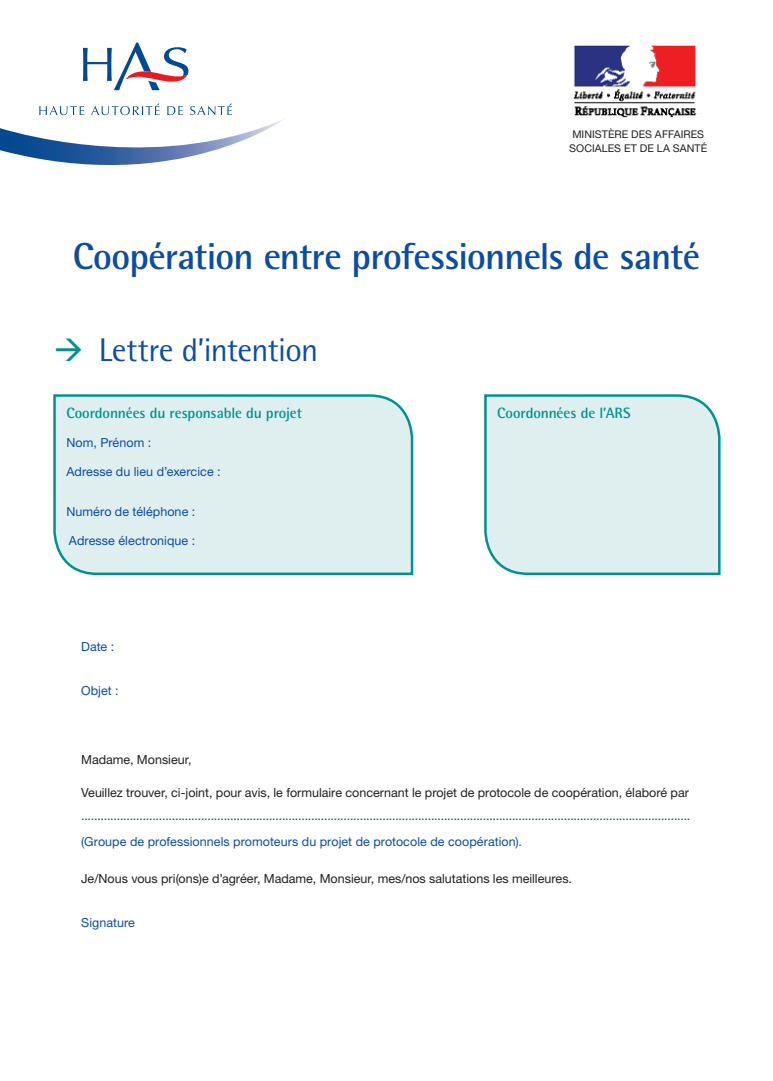
<style>
.page{position:relative;width:773px;height:1081px;background:#fff}
.page>*{position:absolute;margin:0;border:0;box-sizing:border-box;transform-origin:0 0}
.t1{font:700 37.5px "Rotis Semi Sans Std";letter-spacing:-.02em;color:#0d4da1}
.t2{font:32.75px "Rotis Semi Sans Std";letter-spacing:-.02em;color:#0d4da1}
.t3{font:700 15px "Rotis Semi Sans Std";letter-spacing:-.005em;color:#009290}
.t4{font:12.5px "Helvetica Neue LT Std";letter-spacing:.005em;color:#0d4da1}
.t5{font:12.5px "Helvetica Neue LT Std";color:#231f20}
.t6{font:10.62px "Helvetica Neue LT Std";letter-spacing:.005em;color:#231f20}
.s1{color:#009290}
</style>
<div class="page">
<svg style="left:0;top:103px;width:284px;height:62px"></svg>
<svg style="left:83px;top:43px;width:105px;height:47px"></svg>
<div style="left:53px;top:394px;width:361px;height:182px;background:#dfeff0"></div>
<svg style="left:484px;top:394px;width:237px;height:182px"></svg>
<img style="left:573px;top:45px;width:124px;height:73px">
<p class="t6" style="left:572px;top:128px;width:133px">MINISTÈRE DES AFFAIRES</p>
<p class="t6" style="left:569px;top:142px;width:139px">SOCIALES ET DE LA SANTÉ</p>
<p class="t1" style="left:73px;top:234px;width:628px">Coopération entre professionnels de santé</p>
<p class="t2" style="left:54px;top:330px;width:266px"><span class="s1">→</span> Lettre d’intention</p>
<p class="t3" style="left:66px;top:404px;width:237px">Coordonnées du responsable du projet</p>
<p class="t4" style="left:66px;top:435px;width:86px">Nom, Prénom :</p>
<p class="t4" style="left:66px;top:464px;width:156px">Adresse du lieu d’exercice :</p>
<p class="t4" style="left:66px;top:504px;width:130px">Numéro de téléphone :</p>
<p class="t4" style="left:69px;top:533px;width:128px">Adresse électronique :</p>
<p class="t4" style="left:81px;top:639px;width:35px">Date :</p>
<p class="t4" style="left:81px;top:683px;width:39px">Objet :</p>
<p class="t3" style="left:497px;top:404px;width:135px">Coordonnées de l’ARS</p>
<p class="t5" style="left:81px;top:752px;width:112px">Madame, Monsieur,</p>
<p class="t5" style="left:81px;top:785px;width:609px">Veuillez trouver, ci-joint, pour avis, le formulaire concernant le projet de protocole de coopération, élaboré par</p>
<p class="t4" style="left:81px;top:808px;width:610px">............................................................................................................................................................................................</p>
<p class="t4" style="left:81px;top:834px;width:442px">(Groupe de professionnels promoteurs du projet de protocole de coopération).</p>
<p class="t5" style="left:81px;top:871px;width:492px">Je/Nous vous pri(ons)e d’agréer, Madame, Monsieur, mes/nos salutations les meilleures.</p>
<p class="t4" style="left:81px;top:915px;width:55px">Signature</p>
</div>
